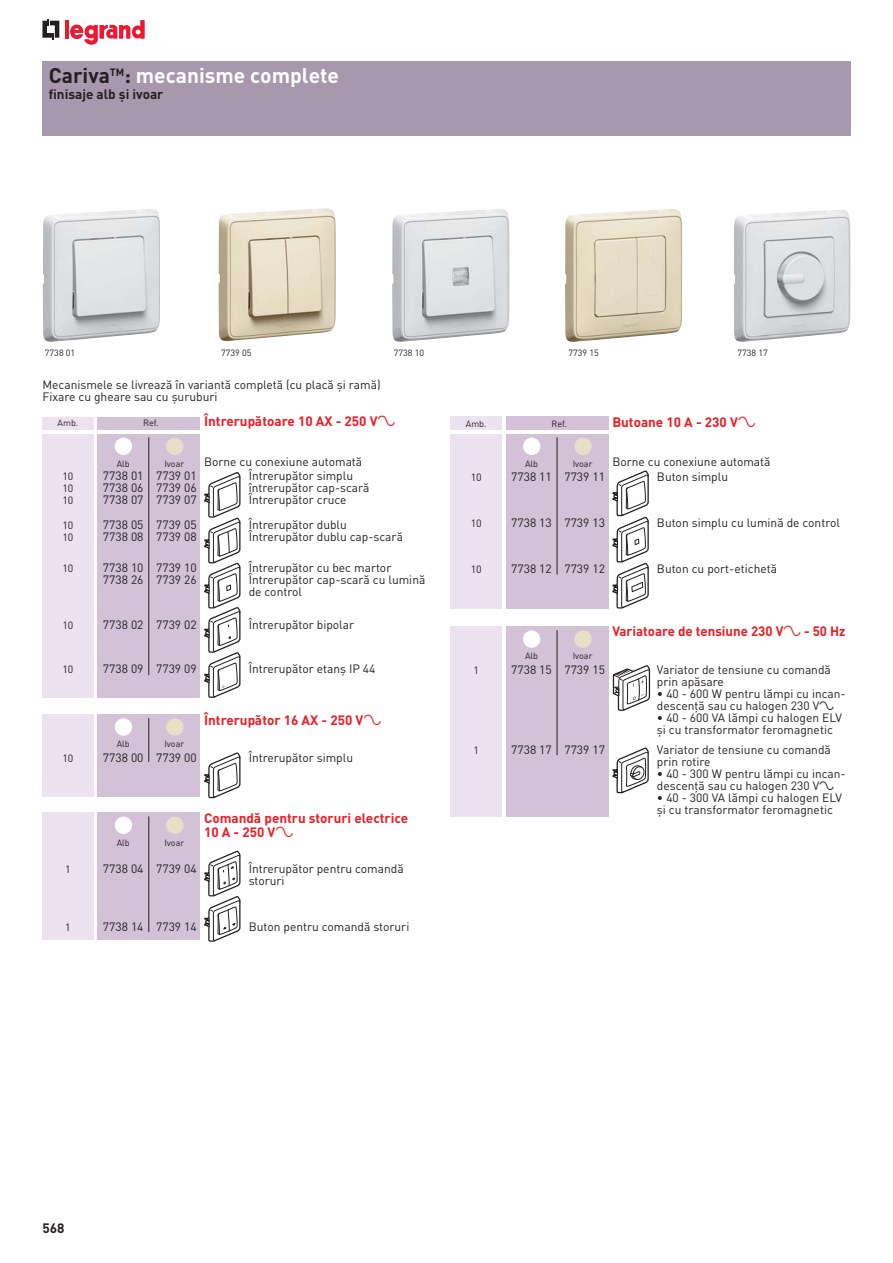
<style>
.page{position:relative;width:893px;height:1263px;background:#fff}
.page>*{position:absolute;margin:0;border:0;box-sizing:border-box;transform-origin:0 0}
.t1{font:21px "DIN Bold RO";color:#fff}
.t2{font:21px "DIN Bold RO";color:#231f20}
.t3{font:13.5px/13.5px "DIN Bold RO";color:#ed1c24}
.t4{font:13.5px "DIN Bold RO";color:#231f20}
.t5{font:12px/12px "DIN Regular RO";color:#231f20}
.t6{font:10.5px "DIN Regular RO";color:#231f20}
.t7{font:9px "DIN Regular RO";color:#231f20}
.s1{color:#231f20}
.s2{color:#fff}
.s3{font-family:"Doina Tech SDS";font-size:18px}
.s4{font-family:"Doina Tech SDS";font-size:15px}
</style>
<div class="page">
<svg style="left:42px;top:19px;width:17px;height:20px"></svg>
<svg style="left:65px;top:20px;width:4px;height:19px"></svg>
<hr style="left:65px;top:20px;width:3px;height:18px;background:#ed1c24">
<svg style="left:70px;top:20px;width:75px;height:25px"></svg>
<div style="left:42px;top:62px;width:808px;height:74px;background:#a798ad"></div>
<img style="left:43px;top:209px;width:117px;height:133px">
<img style="left:218px;top:208px;width:118px;height:134px">
<img style="left:392px;top:209px;width:117px;height:133px">
<img style="left:734px;top:210px;width:116px;height:132px">
<img style="left:565px;top:209px;width:117px;height:133px">
<div style="left:42px;top:417px;width:51px;height:13px;background:#ede3f0"></div>
<div style="left:42px;top:434px;width:51px;height:263px;background:#ede3f0"></div>
<div style="left:98px;top:434px;width:102px;height:263px;background:#d3c1d8"></div>
<div style="left:98px;top:417px;width:102px;height:13px;background:#d3c1d8"></div>
<div style="left:451px;top:434px;width:51px;height:175px;background:#ede3f0"></div>
<div style="left:451px;top:417px;width:51px;height:13px;background:#ede3f0"></div>
<div style="left:506px;top:434px;width:102px;height:175px;background:#d3c1d8"></div>
<div style="left:506px;top:417px;width:102px;height:13px;background:#d3c1d8"></div>
<div style="left:42px;top:714px;width:51px;height:83px;background:#ede3f0"></div>
<div style="left:98px;top:714px;width:102px;height:83px;background:#d3c1d8"></div>
<div style="left:451px;top:627px;width:51px;height:190px;background:#ede3f0"></div>
<div style="left:506px;top:627px;width:102px;height:190px;background:#d3c1d8"></div>
<div style="left:42px;top:813px;width:51px;height:127px;background:#ede3f0"></div>
<div style="left:98px;top:813px;width:102px;height:127px;background:#d3c1d8"></div>
<svg style="left:204px;top:752px;width:36px;height:46px"></svg>
<svg style="left:204px;top:851px;width:36px;height:91px"></svg>
<svg style="left:612px;top:470px;width:37px;height:139px"></svg>
<svg style="left:612px;top:747px;width:37px;height:47px"></svg>
<svg style="left:204px;top:472px;width:36px;height:226px"></svg>
<svg style="left:613px;top:665px;width:37px;height:46px"></svg>
<div style="left:115px;top:438px;width:17px;height:17px;background:#fff;border-radius:50%"></div>
<div style="left:166px;top:438px;width:17px;height:17px;background:#e7dfc8;border-radius:50%"></div>
<hr style="left:149px;top:437px;width:1px;height:238px;background:#231f20">
<div style="left:115px;top:718px;width:17px;height:18px;background:#fff;border-radius:50%"></div>
<div style="left:166px;top:718px;width:17px;height:18px;background:#e7dfc8;border-radius:50%"></div>
<hr style="left:149px;top:718px;width:1px;height:44px;background:#231f20">
<div style="left:115px;top:817px;width:17px;height:17px;background:#fff;border-radius:50%"></div>
<div style="left:166px;top:817px;width:17px;height:17px;background:#e7dfc8;border-radius:50%"></div>
<hr style="left:149px;top:816px;width:1px;height:116px;background:#231f20">
<div style="left:523px;top:438px;width:17px;height:17px;background:#fff;border-radius:50%"></div>
<div style="left:574px;top:438px;width:18px;height:17px;background:#e7dfc8;border-radius:50%"></div>
<hr style="left:557px;top:437px;width:1px;height:138px;background:#231f20">
<div style="left:523px;top:630px;width:17px;height:18px;background:#fff;border-radius:50%"></div>
<div style="left:574px;top:630px;width:18px;height:18px;background:#e7dfc8;border-radius:50%"></div>
<hr style="left:557px;top:630px;width:1px;height:125px;background:#231f20">
<h1 class="t1" style="left:49px;top:68px;width:292px"><span class="s1">Cariva</span><sup>TM</sup><span class="s1">:</span> mecanisme complete</h1>
<p class="t4" style="left:49px;top:89px;width:116px">finisaje alb şi ivoar</p>
<h1 class="t2" style="left:49px;top:68px;width:227px">pour exemple : <span class="s2">xxxxxxx</span></h1>
<p class="t4" style="left:49px;top:89px;width:58px">xxxxxxxx</p>
<p class="t7" style="left:45px;top:349px;width:32px">7738 01</p>
<p class="t7" style="left:221px;top:349px;width:32px">7739 05</p>
<p class="t7" style="left:394px;top:349px;width:32px">7738 10</p>
<p class="t7" style="left:568px;top:349px;width:32px">7739 15</p>
<p class="t7" style="left:737px;top:349px;width:32px">7738 17</p>
<p class="t5" style="left:42px;top:380px;width:340px">Mecanismele se livrează în variantă completă (cu placă şi ramă)<br>Fixare cu gheare sau cu şuruburi</p>
<p class="t7" style="left:58px;top:420px;width:22px">Amb.</p>
<p class="t7" style="left:143px;top:420px;width:17px">Ref.</p>
<p class="t3" style="left:204px;top:416px;width:193px">Întrerupătoare 10 AX - 250 V<span class="s3">±</span></p>
<p class="t5" style="left:204px;top:457px;width:160px">Borne cu conexiune automată</p>
<p class="t6" style="left:62px;top:473px;width:12px">10</p>
<p class="t5" style="left:103px;top:471px;width:95px">7738 01 7739 01</p>
<p class="t5" style="left:249px;top:471px;width:106px">Întrerupător simplu</p>
<p class="t6" style="left:62px;top:485px;width:12px">10</p>
<p class="t5" style="left:103px;top:483px;width:95px">7738 06 7739 06</p>
<p class="t5" style="left:249px;top:483px;width:122px">întrerupător cap-scară</p>
<p class="t6" style="left:62px;top:497px;width:12px">10</p>
<p class="t5" style="left:103px;top:495px;width:95px">7738 07 7739 07</p>
<p class="t5" style="left:249px;top:495px;width:99px">Întrerupător cruce</p>
<p class="t6" style="left:62px;top:522px;width:12px">10</p>
<p class="t5" style="left:103px;top:520px;width:95px">7738 05 7739 05</p>
<p class="t5" style="left:249px;top:520px;width:100px">Întrerupător dublu</p>
<p class="t6" style="left:62px;top:534px;width:12px">10</p>
<p class="t5" style="left:103px;top:532px;width:95px">7738 08 7739 08</p>
<p class="t5" style="left:249px;top:532px;width:156px">Întrerupător dublu cap-scară</p>
<p class="t6" style="left:62px;top:565px;width:12px">10</p>
<p class="t5" style="left:103px;top:563px;width:95px">7738 10 7739 10</p>
<p class="t5" style="left:249px;top:563px;width:144px">Întrerupător cu bec martor</p>
<p class="t5" style="left:103px;top:575px;width:95px">7738 26 7739 26</p>
<p class="t5" style="left:249px;top:575px;width:178px">Întrerupător cap-scară cu lumină de control</p>
<p class="t6" style="left:62px;top:622px;width:12px">10</p>
<p class="t5" style="left:103px;top:620px;width:95px">7738 02 7739 02</p>
<p class="t5" style="left:249px;top:620px;width:107px">Întrerupător bipolar</p>
<p class="t6" style="left:62px;top:666px;width:12px">10</p>
<p class="t5" style="left:103px;top:664px;width:95px">7738 09 7739 09</p>
<p class="t5" style="left:249px;top:664px;width:128px">Întrerupător etanş IP 44</p>
<p class="t7" style="left:466px;top:420px;width:22px">Amb.</p>
<p class="t7" style="left:551px;top:420px;width:17px">Ref.</p>
<p class="t3" style="left:612px;top:417px;width:145px">Butoane 10 A - 230 V<span class="s3">±</span></p>
<p class="t5" style="left:612px;top:458px;width:160px">Borne cu conexiune automată</p>
<p class="t6" style="left:471px;top:473px;width:12px">10</p>
<p class="t5" style="left:511px;top:472px;width:95px">7738 11 7739 11</p>
<p class="t5" style="left:657px;top:472px;width:73px">Buton simplu</p>
<p class="t6" style="left:471px;top:519px;width:12px">10</p>
<p class="t5" style="left:511px;top:518px;width:95px">7738 13 7739 13</p>
<p class="t5" style="left:657px;top:518px;width:184px">Buton simplu cu lumină de control</p>
<p class="t6" style="left:471px;top:565px;width:12px">10</p>
<p class="t5" style="left:511px;top:564px;width:95px">7738 12 7739 12</p>
<p class="t5" style="left:657px;top:564px;width:122px">Buton cu port-etichetă</p>
<p class="t7" style="left:117px;top:460px;width:15px">Alb</p>
<p class="t7" style="left:164px;top:460px;width:21px">Ivoar</p>
<p class="t7" style="left:525px;top:460px;width:15px">Alb</p>
<p class="t7" style="left:573px;top:460px;width:21px">Ivoar</p>
<p class="t3" style="left:612px;top:626px;width:235px">Variatoare de tensiune 230 V<span class="s3">±</span> - 50 Hz</p>
<p class="t7" style="left:525px;top:653px;width:15px">Alb</p>
<p class="t7" style="left:573px;top:653px;width:21px">Ivoar</p>
<p class="t6" style="left:473px;top:667px;width:7px">1</p>
<p class="t5" style="left:511px;top:665px;width:95px">7738 15 7739 15</p>
<p class="t5" style="left:657px;top:665px;width:175px">Variator de tensiune cu comandă prin apăsare</p>
<p class="t5" style="left:657px;top:689px;width:190px">• 40 - 600 W pentru lămpi cu incan&shy;descenţă sau cu halogen 230 V<span class="s4">±</span></p>
<p class="t5" style="left:657px;top:713px;width:186px">• 40 - 600 VA lămpi cu halogen ELV şi cu transformator feromagnetic</p>
<p class="t6" style="left:473px;top:747px;width:7px">1</p>
<p class="t5" style="left:511px;top:746px;width:95px">7738 17 7739 17</p>
<p class="t5" style="left:657px;top:746px;width:175px">Variator de tensiune cu comandă prin rotire</p>
<p class="t5" style="left:657px;top:770px;width:190px">• 40 - 300 W pentru lămpi cu incan&shy;descenţă sau cu halogen 230 V<span class="s4">±</span></p>
<p class="t5" style="left:657px;top:794px;width:186px">• 40 - 300 VA lămpi cu halogen ELV şi cu transformator feromagnetic</p>
<p class="t3" style="left:204px;top:715px;width:179px">Întrerupător 16 AX - 250 V<span class="s3">±</span></p>
<p class="t7" style="left:117px;top:741px;width:15px">Alb</p>
<p class="t7" style="left:164px;top:741px;width:21px">Ivoar</p>
<p class="t6" style="left:62px;top:754px;width:12px">10</p>
<p class="t5" style="left:103px;top:753px;width:95px">7738 00 7739 00</p>
<p class="t5" style="left:249px;top:753px;width:106px">Întrerupător simplu</p>
<p class="t3" style="left:204px;top:813px;width:205px">Comandă pentru storuri electrice<br>10 A - 250 V<span class="s3">±</span></p>
<p class="t7" style="left:117px;top:839px;width:15px">Alb</p>
<p class="t7" style="left:164px;top:839px;width:21px">Ivoar</p>
<p class="t6" style="left:65px;top:866px;width:7px">1</p>
<p class="t5" style="left:103px;top:864px;width:95px">7738 04 7739 04</p>
<p class="t5" style="left:249px;top:864px;width:156px">Întrerupător pentru comandă storuri</p>
<p class="t6" style="left:65px;top:924px;width:7px">1</p>
<p class="t5" style="left:103px;top:922px;width:95px">7738 14 7739 14</p>
<p class="t5" style="left:249px;top:922px;width:162px">Buton pentru comandă storuri</p>
<p class="t4" style="left:42px;top:1223px;width:23px">568</p>
</div>
